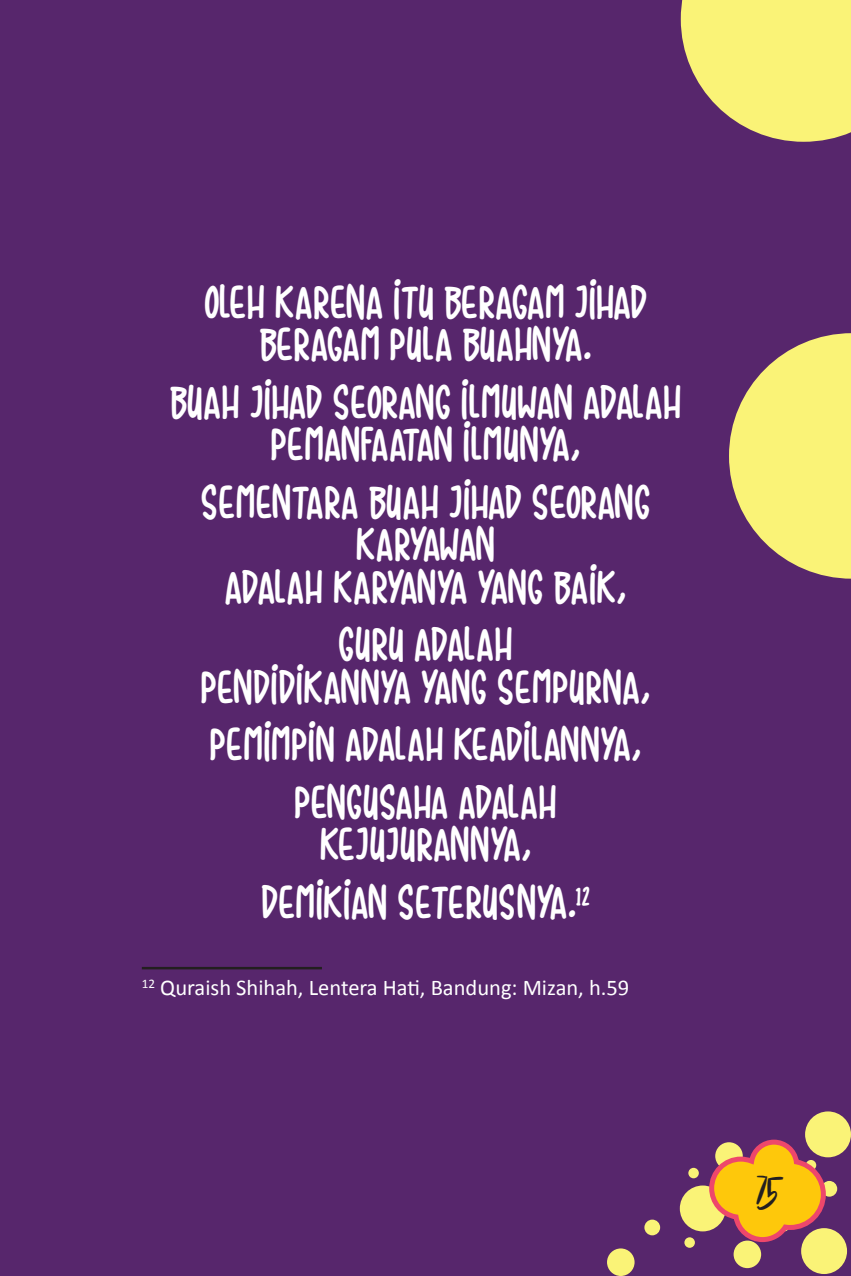
<style>
.page{position:relative;width:851px;height:1276px;background:#fff}
.page>*{position:absolute;margin:0;border:0;box-sizing:border-box;transform-origin:0 0}
.t1{font:37.5px/42.5px "Sudden Desires";color:#fff;text-align:center}
.t2{font:37.5px/57.5px "Sudden Desires";letter-spacing:.035em;color:#fff;text-align:center}
.t3{font:30px "Beautyandthe Beast";color:#231f20}
.t4{font:22.5px "Calibri";color:#fff}
</style>
<div class="page">
<div style="left:0;top:0;width:850px;height:1276px;background:#57266c"></div>
<div style="left:801px;top:1228px;width:45px;height:46px;background:#faf377;border-radius:50%"></div>
<div style="left:679px;top:1185px;width:46px;height:46px;background:#faf377;border-radius:50%"></div>
<div style="left:805px;top:1111px;width:45px;height:46px;background:#faf377;border-radius:50%"></div>
<div style="left:607px;top:1248px;width:27px;height:28px;background:#faf377;border-radius:50%"></div>
<div style="left:733px;top:1240px;width:28px;height:28px;background:#faf377;border-radius:50%"></div>
<div style="left:821px;top:1181px;width:16px;height:15px;background:#faf377;border-radius:50%"></div>
<div style="left:644px;top:1219px;width:16px;height:16px;background:#faf377;border-radius:50%"></div>
<div style="left:684px;top:1237px;width:10px;height:10px;background:#faf377;border-radius:50%"></div>
<div style="left:688px;top:1167px;width:10px;height:11px;background:#faf377;border-radius:50%"></div>
<svg style="left:680px;top:0;width:170px;height:142px;background:#e1d475"></svg>
<svg style="left:729px;top:333px;width:121px;height:246px"></svg>
<svg style="left:706px;top:1137px;width:122px;height:107px"></svg>
<hr style="left:142px;top:967px;width:180px;height:2px;background:#231f20">
<p class="t1" style="left:204px;top:278px;width:444px">OLEH KARENA ITU BERAGAM JIHAD<br>BERAGAM PULA BUAHNYA.</p>
<p class="t1" style="left:170px;top:378px;width:512px">BUAH JIHAD SEORANG ILMUWAN ADALAH<br>PEMANFAATAN ILMUNYA,</p>
<p class="t1" style="left:201px;top:478px;width:450px">SEMENTARA BUAH JIHAD SEORANG<br>KARYAWAN<br>ADALAH KARYANYA YANG BAIK,</p>
<p class="t2" style="left:201px;top:621px;width:450px;line-height:42.5px">GURU ADALAH<br>PENDIDIKANNYA YANG SEMPURNA,</p>
<p class="t2" style="left:210px;top:713px;width:432px">PEMIMPIN ADALAH KEADILANNYA,<br>PENGUSAHA ADALAH</p>
<p class="t2" style="left:261px;top:813px;width:330px">KEJUJURANNYA,<br>DEMIKIAN SETERUSNYA.<sup>12</sup></p>
<p class="t4" style="left:142px;top:973px;width:489px"><sup>12</sup> Quraish Shihah, Lentera Hati, Bandung: Mizan, h.59</p>
<p class="t3" style="left:756px;top:1169px;width:24px">75</p>
</div>
